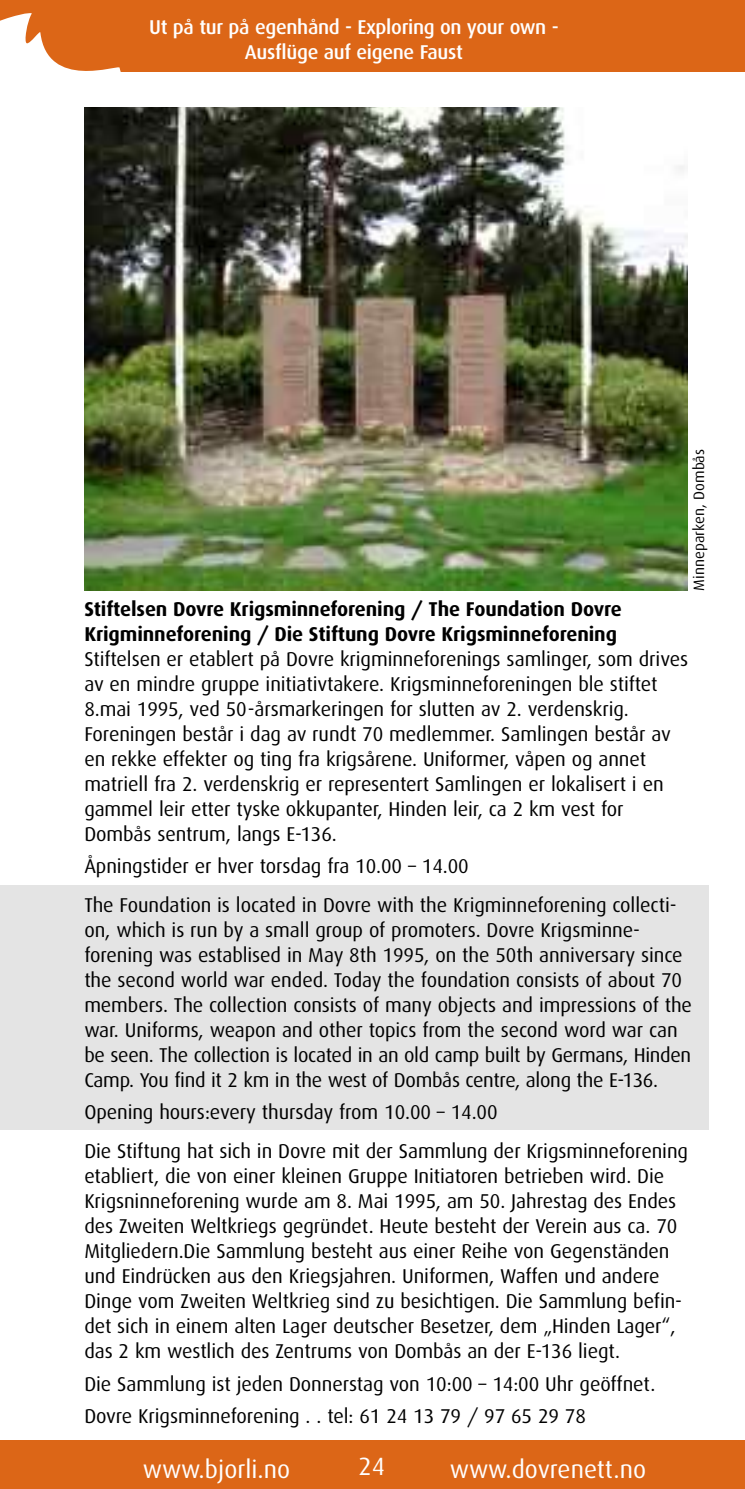
<style>
.page{position:relative;width:745px;height:1489px;background:#fff}
.page>*{position:absolute;margin:0;border:0;box-sizing:border-box;transform-origin:0 0}
.t1{font:25px "Dax";color:#fff}
.t2{font:20px/25px "Dax";letter-spacing:-.005em;color:#000}
.t3{font:700 20px/25px "Dax";letter-spacing:-.005em;color:#000}
.t4{font:500 20px/25px "Dax";letter-spacing:-.015em;color:#fff;text-align:center}
.t5{font:15px "Dax";color:#000}
</style>
<div class="page">
<div style="left:0;top:885px;width:708px;height:244px;background:#e4e4e4"></div>
<div style="left:0;top:1439px;width:743px;height:49px;background:#dc6617"></div>
<div style="left:0;top:1px;width:743px;height:71px;background:#dc6617"></div>
<img style="left:84px;top:107px;width:603px;height:483px">
<p class="t4" style="left:149px;top:16px;width:411px">Ut på tur på egenhånd - Exploring on your own -<br>Ausflüge auf eigene Faust</p>
<p class="t5" style="left:690px;top:590px;width:143px;rotate:-90deg">Minneparken, Dombås</p>
<p class="t3" style="left:84px;top:596px;width:538px">Stiftelsen Dovre Krigsminneforening / The Foundation Dovre<br>Krigminneforening / Die Stiftung Dovre Krigsminneforening</p>
<p class="t2" style="left:84px;top:646px;width:605px">Stiftelsen er etablert på Dovre krigminneforenings samlinger, som drives av en mindre gruppe initiativtakere. Krigsminneforeningen ble stiftet 8.mai 1995, ved 50-årsmarkeringen for slutten av 2. verdenskrig.<br>Foreningen består i dag av rundt 70 medlemmer. Samlingen består av en rekke effekter og ting fra krigsårene. Uniformer, våpen og annet matriell fra 2. verdenskrig er representert Samlingen er lokalisert i en gammel leir etter tyske okkupanter, Hinden leir, ca 2 km vest for Dombås sentrum, langs E-136.</p>
<p class="t2" style="left:84px;top:846px;width:593px;line-height:39.2px">Åpningstider er hver torsdag fra 10.00 – 14.00<br>The Foundation is located in Dovre with the Krigminneforening collecti-</p>
<p class="t2" style="left:84px;top:917px;width:609px">on, which is run by a small group of promoters. Dovre Krigsminne&shy;forening was establised in May 8th 1995, on the 50th anniversary since the second world war ended. Today the foundation consists of about 70 members. The collection consists of many objects and impressions of the war. Uniforms, weapon and other topics from the second word war can be seen. The collection is located in an old camp built by Germans, Hinden Camp. You find it 2 km in the west of Dombås centre, along the E-136.</p>
<p class="t2" style="left:84px;top:1092px;width:605px;line-height:39.2px">Opening hours:every thursday from 10.00 – 14.00<br>Die Stiftung hat sich in Dovre mit der Sammlung der Krigsminneforening</p>
<p class="t2" style="left:84px;top:1163px;width:599px">etabliert, die von einer kleinen Gruppe Initiatoren betrieben wird. Die Krigsninneforening wurde am 8. Mai 1995, am 50. Jahrestag des Endes des Zweiten Weltkriegs gegründet. Heute besteht der Verein aus ca. 70<br>Mitgliedern.Die Sammlung besteht aus einer Reihe von Gegenständen und Eindrücken aus den Kriegsjahren. Uniformen, Waffen und andere Dinge vom Zweiten Weltkrieg sind zu besichtigen. Die Sammlung befin&shy;det sich in einem alten Lager deutscher Besetzer, dem „Hinden Lager“, das 2 km westlich des Zentrums von Dombås an der E-136 liegt.</p>
<p class="t2" style="left:84px;top:1367px;width:572px;line-height:32px">Die Sammlung ist jeden Donnerstag von 10:00 – 14:00 Uhr geöffnet.<br>Dovre Krigsminneforening . . tel: 61 24 13 79 / 97 65 29 78</p>
<p class="t1" style="left:358px;top:1452px;width:28px">24</p>
<p class="t1" style="left:143px;top:1455px;width:149px">www.bjorli.no</p>
<p class="t1" style="left:449px;top:1455px;width:198px">www.dovrenett.no</p>
</div>
